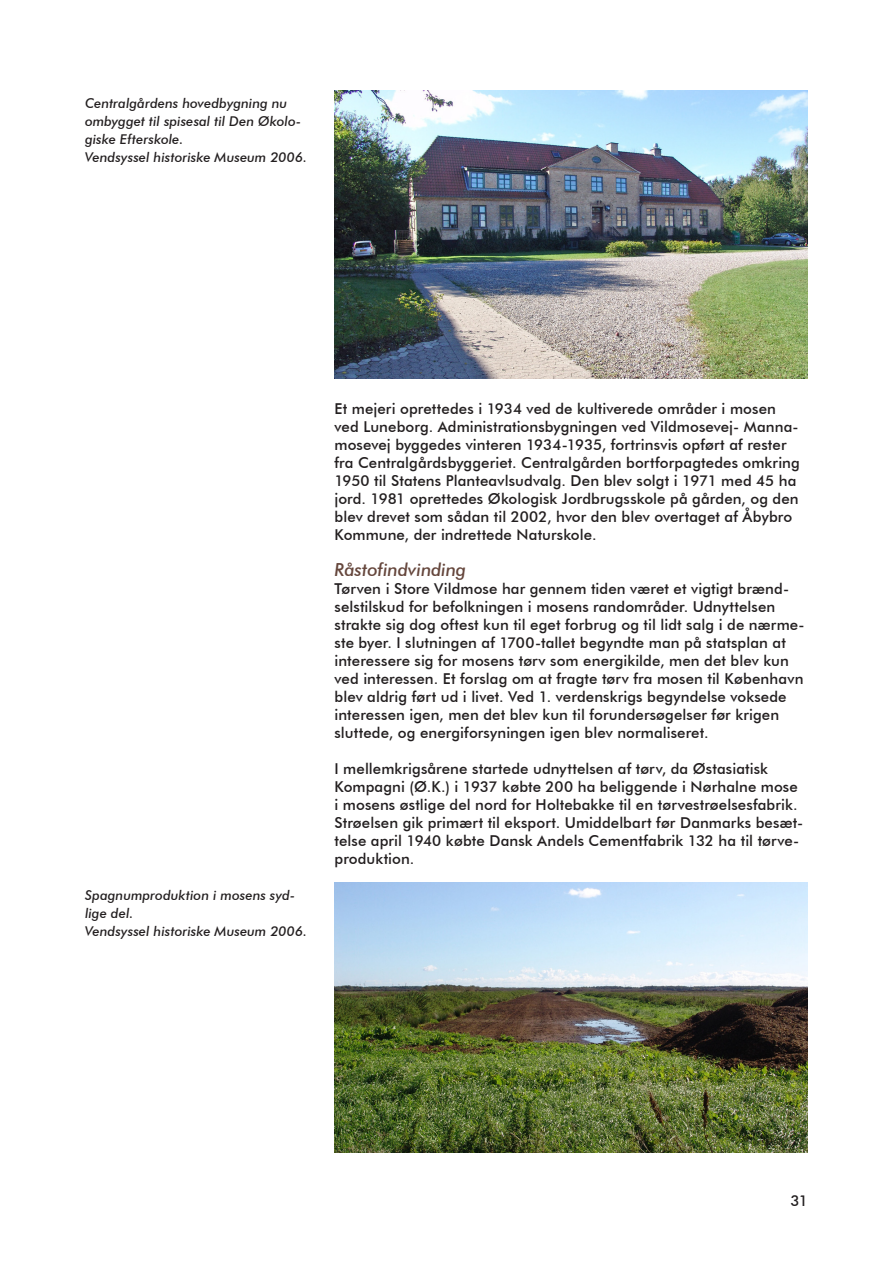
<style>
.page{position:relative;width:893px;height:1263px;background:#fff}
.page>*{position:absolute;margin:0;border:0;box-sizing:border-box;transform-origin:0 0}
.t1{font:italic 500 18px "Futura BT";letter-spacing:-.01em;color:#65463c}
.t2{font:500 15px/18px "Futura BT";letter-spacing:.005em;color:#231f20}
.t3{font:italic 500 13.5px/18px "Futura BT";letter-spacing:.005em;color:#231f20}
</style>
<div class="page">
<img style="left:334px;top:90px;width:474px;height:288px">
<img style="left:334px;top:882px;width:474px;height:270px">
<p class="t3" style="left:85px;top:94px;width:224px">Centralgårdens hovedbygning nu ombygget til spisesal til Den Økolo&shy;giske Efterskole.<br>Vendsyssel historiske Museum 2006.</p>
<p class="t3" style="left:85px;top:886px;width:224px">Spagnumproduktion i mosens syd&shy;lige del.<br>Vendsyssel historiske Museum 2006.</p>
<p class="t2" style="left:334px;top:400px;width:467px">Et mejeri oprettedes i 1934 ved de kultiverede områder i mosen ved Luneborg. Administrationsbygningen ved Vildmosevej- Manna&shy;mosevej byggedes vinteren 1934-1935, fortrinsvis opført af rester fra Centralgårdsbyggeriet. Centralgården bortforpagtedes omkring 1950 til Statens Planteavlsudvalg. Den blev solgt i 1971 med 45 ha jord. 1981 oprettedes Økologisk Jordbrugsskole på gården, og den blev drevet som sådan til 2002, hvor den blev overtaget af Åbybro Kommune, der indrettede Naturskole.</p>
<p class="t1" style="left:334px;top:559px;width:133px">Råstofindvinding</p>
<p class="t2" style="left:334px;top:580px;width:472px">Tørven i Store Vildmose har gennem tiden været et vigtigt brænd&shy;selstilskud for befolkningen i mosens randområder. Udnyttelsen strakte sig dog oftest kun til eget forbrug og til lidt salg i de nærme&shy;ste byer. I slutningen af 1700-tallet begyndte man på statsplan at interessere sig for mosens tørv som energikilde, men det blev kun ved interessen. Et forslag om at fragte tørv fra mosen til København blev aldrig ført ud i livet. Ved 1. verdenskrigs begyndelse voksede interessen igen, men det blev kun til forundersøgelser før krigen sluttede, og energiforsyningen igen blev normaliseret.</p>
<p class="t2" style="left:334px;top:760px;width:470px">I mellemkrigsårene startede udnyttelsen af tørv, da Østasiatisk Kompagni (Ø.K.) i 1937 købte 200 ha beliggende i Nørhalne mose i mosens østlige del nord for Holtebakke til en tørvestrøelsesfabrik.<br>Strøelsen gik primært til eksport. Umiddelbart før Danmarks besæt&shy;telse april 1940 købte Dansk Andels Cementfabrik 132 ha til tørve&shy;produktion.</p>
<p class="t2" style="left:790px;top:1192px;width:19px">31</p>
</div>
